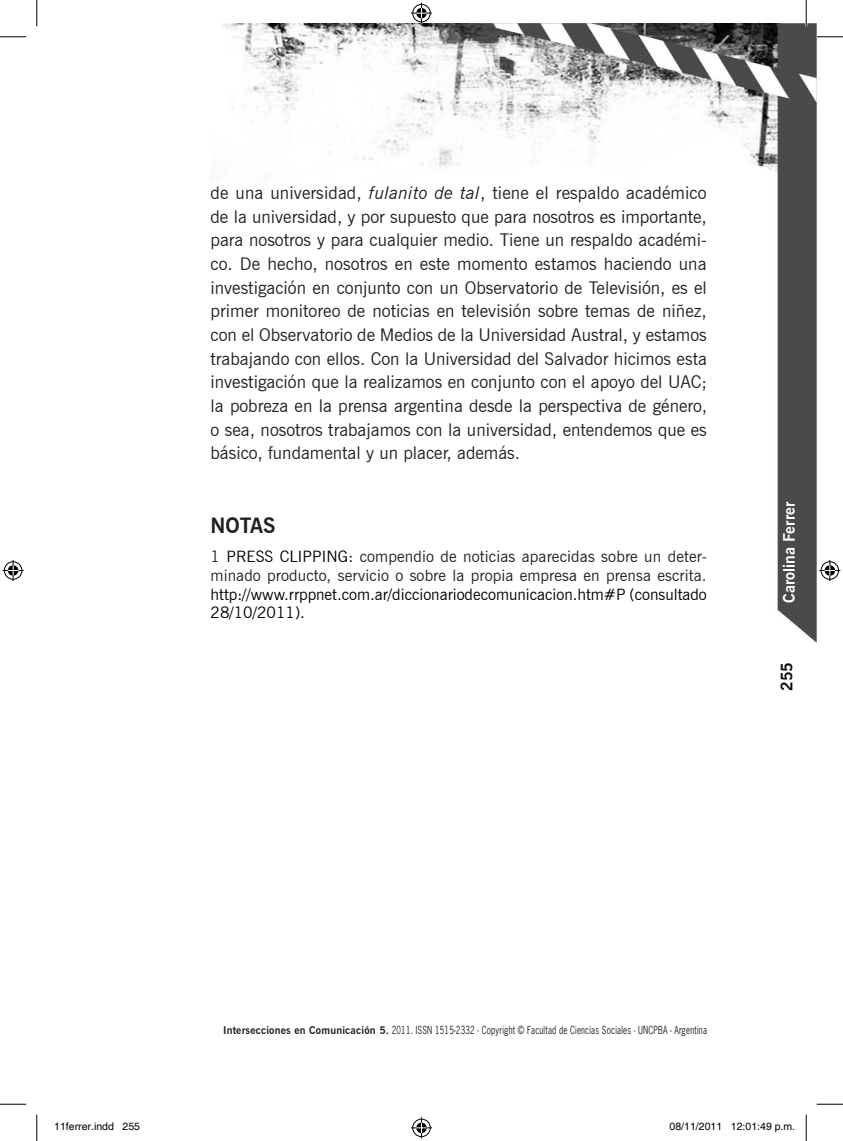
<style>
.page{position:relative;width:843px;height:1141px;background:#fff}
.page>*{position:absolute;margin:0;border:0;box-sizing:border-box;transform-origin:0 0}
.t1{font:700 21px "News Gothic BT";color:#231f20}
.t2{font:17.5px/23.6px "News Gothic BT";color:#231f20;text-align:justify}
.t3{font:15.75px/18.9px "News Gothic BT";letter-spacing:.01em;color:#231f20}
.t4{font:15.75px/18.9px "News Gothic BT";color:#000}
.t5{font:700 15.75px "News Gothic BT";color:#fff}
.t6{font:700 15.75px "News Gothic BT";color:#0e0b11}
.t7{font:10.5px "News Gothic Cn";letter-spacing:.02em;color:#231f20}
.t8{font:10.5px "Helvetica";color:#000}
.s1{font-style:italic}
.s2{color:#050000}
.s3{font-family:"News Gothic BT";font-weight:700}
</style>
<div class="page">
<img style="left:210px;top:24px;width:606px;height:618px">
<hr style="left:805px;top:0;width:2px;height:26px;background:#fff">
<svg style="left:0;top:36px;width:26px;height:1px"></svg>
<svg style="left:816px;top:36px;width:26px;height:1px"></svg>
<svg style="left:0;top:1103px;width:26px;height:1px"></svg>
<svg style="left:816px;top:1103px;width:26px;height:1px"></svg>
<svg style="left:36px;top:0;width:1px;height:26px"></svg>
<svg style="left:36px;top:1114px;width:1px;height:26px"></svg>
<svg style="left:805px;top:0;width:1px;height:26px"></svg>
<svg style="left:805px;top:1114px;width:1px;height:26px"></svg>
<svg style="left:411px;top:3px;width:21px;height:21px"></svg>
<svg style="left:411px;top:1117px;width:21px;height:20px"></svg>
<svg style="left:3px;top:560px;width:21px;height:21px"></svg>
<svg style="left:819px;top:560px;width:21px;height:21px"></svg>
<p class="t2" style="left:210px;top:181px;width:498px">de una universidad, <span class="s1">fulanito de tal</span>, tiene el respaldo académico de la universidad, y por supuesto que para nosotros es importante, para nosotros y para cualquier medio. Tiene un respaldo académi&shy;co. De hecho, nosotros en este momento estamos haciendo una investigación en conjunto con un Observatorio de Televisión, es el primer monitoreo de noticias en televisión sobre temas de niñez, con el Observatorio de Medios de la Universidad Austral, y estamos trabajando con ellos. Con la Universidad del Salvador hicimos esta investigación que la realizamos en conjunto con el apoyo del UAC; la pobreza en la prensa argentina desde la perspectiva de género, o sea, nosotros trabajamos con la universidad, entendemos que es básico, fundamental y un placer, además.</p>
<p class="t1" style="left:210px;top:512px;width:66px">NOTAS</p>
<p class="t3" style="left:210px;top:546px;width:498px">1 <span class="s2">PRESS CLIPPING:</span> compendio de noticias aparecidas sobre un deter&shy;minado producto, servicio o sobre la propia empresa en prensa escrita.</p>
<p class="t4" style="left:210px;top:584px;width:498px">http://www.rrppnet.com.ar/diccionariodecomunicacion.htm#P (consultado<br>28/10/2011).</p>
<p class="t5" style="left:779px;top:602px;width:102px;rotate:-90deg">Carolina Ferrer</p>
<p class="t6" style="left:777px;top:691px;width:31px;rotate:-90deg">255</p>
<p class="t7" style="left:223px;top:1022px;width:485px"><span class="s3">Intersecciones en Comunicación 5.</span> 2011. ISSN 1515-2332 - Copyright © Facultad de Ciencias Sociales - UNCPBA - Argentina</p>
<p class="t8" style="left:54px;top:1120px;width:87px">11ferrer.indd 255</p>
<p class="t8" style="left:669px;top:1120px;width:127px">08/11/2011 12:01:49 p.m.</p>
</div>
